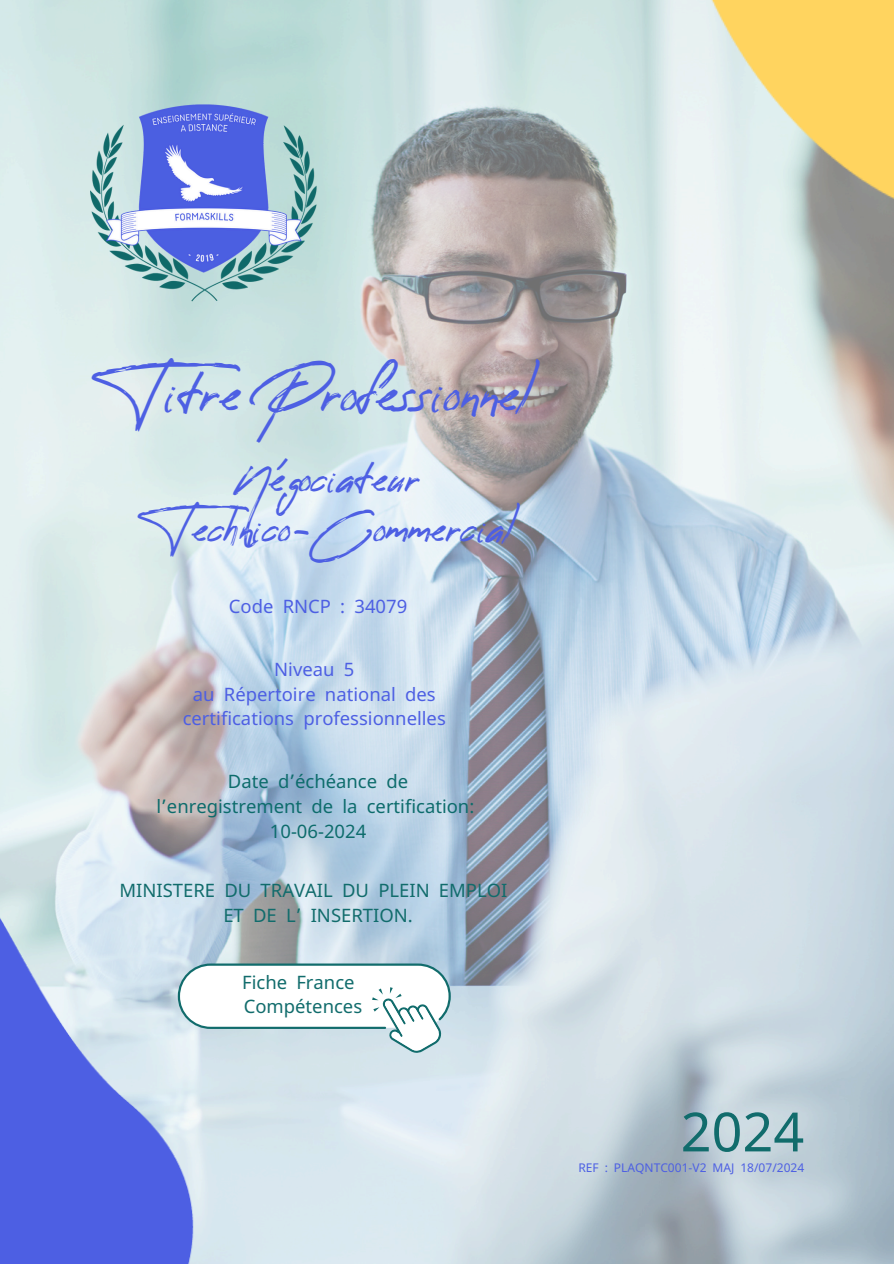
<style>
.page{position:relative;width:894px;height:1264px;background:#fff}
.page>*{position:absolute;margin:0;border:0;box-sizing:border-box;transform-origin:0 0}
.t1{font:54px "Noto Sans";color:#116c6c}
.t2{font:48px "Reey";color:#4d5fe3}
.t3{font:36px/49.5px "Reey";color:#4d5fe3;text-align:center}
.t4{font:18.45px/24.8px "Noto Sans";color:#4d5fe3;text-align:center}
.t5{font:18.45px/24.8px "Noto Sans";color:#116c6c;text-align:center}
.t6{font:18.45px/24.8px "Noto Sans";color:#0d6c6c;text-align:center}
.t7{font:12px "Noto Sans";color:#4d5fe3}
.s1{font-family:"Noto Sans Gurmukhi"}
</style>
<div class="page">
<img style="left:0;top:0;width:893px;height:1263px">
<img style="left:0;top:838px;width:204px;height:425px">
<img style="left:670px;top:0;width:223px;height:235px">
<img style="left:90px;top:89px;width:228px;height:228px">
<svg style="left:178px;top:963px;width:272px;height:90px"></svg>
<h3 class="t2" style="left:116px;top:365px;width:416px">Titre Professionnel</h3>
<h1 class="t3" style="left:155px;top:456px;width:359px">Négociateur<br>Technico-Commercial</h1>
<h5 class="t4" style="left:229px;top:593px;width:118px">Code RNCP :</h5>
<h5 class="t4" style="left:354px;top:593px;width:54px">34079</h5>
<p class="t4" style="left:183px;top:656px;width:264px">Niveau 5<br>au Répertoire national des certifications professionnelles</p>
<h5 class="t6" style="left:156px;top:768px;width:319px">Date d<span class="s1">’</span>échéance de l<span class="s1">’</span>enregistrement de la certification:<br>10-06-2024</h5>
<h4 class="t5" style="left:119px;top:877px;width:389px">MINISTERE DU TRAVAIL DU PLEIN EMPLOI<br>ET DE L<span class="s1">’</span> INSERTION.</h4>
<p class="t5" style="left:242px;top:968px;width:121px;text-align:left">Fiche France<br>Compétences</p>
<h5 class="t1" style="left:680px;top:1093px;width:125px">2024</h5>
<p class="t7" style="left:578px;top:1158px;width:227px">REF : PLAQNTC001-V2 MAJ 18/07/2024</p>
</div>
